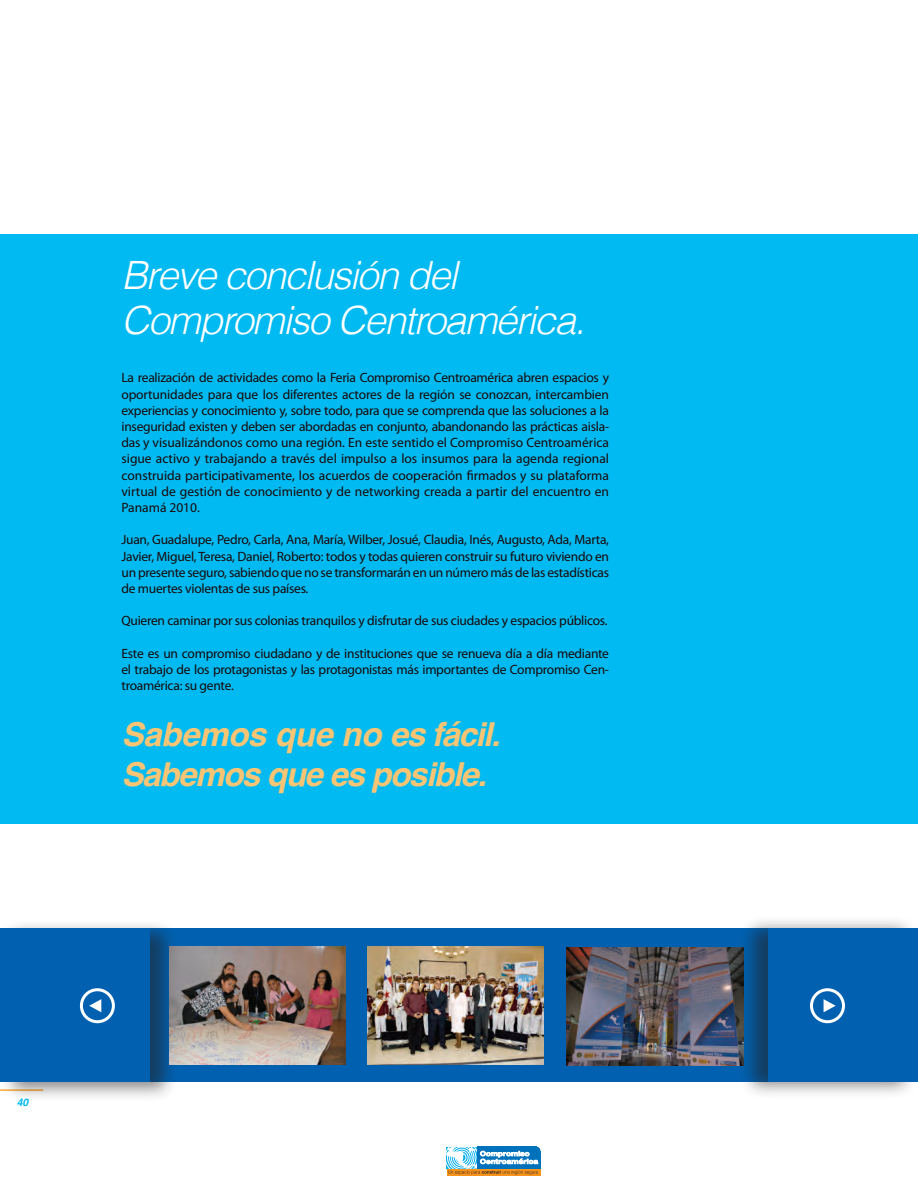
<style>
.page{position:relative;width:918px;height:1188px;background:#fff}
.page>*{position:absolute;margin:0;border:0;box-sizing:border-box;transform-origin:0 0}
.t1{font:italic 300 39px/45px "Helvetica";letter-spacing:-.04em;color:#fff}
.t2{font:italic 700 33px/39.6px "Helvetica";letter-spacing:-.04em;color:#f9c575}
.t3{font:13.5px/16.2px "Myriad Pro";letter-spacing:-.02em;color:#1b090a;text-align:justify}
.t4{font:italic 700 10.5px "Helvetica";color:#00baf1}
</style>
<div class="page">
<div style="left:447px;top:1169px;width:93px;height:6px;background:#f7931d"></div>
<svg style="left:481px;top:1151px;width:59px;height:18px"></svg>
<svg style="left:446px;top:1146px;width:92px;height:29px"></svg>
<div style="left:0;top:929px;width:918px;height:153px;background:#0161b0"></div>
<div style="left:0;top:919px;width:179px;height:184px;background:#231f20;opacity:.56"></div>
<div style="left:0;top:929px;width:149px;height:153px;background:#0161b0"></div>
<div style="left:739px;top:915px;width:179px;height:184px;background:#231f20;opacity:.56"></div>
<div style="left:769px;top:929px;width:149px;height:153px;background:#0161b0"></div>
<div style="left:80px;top:988px;width:35px;height:35px;border:3px solid #fff;border-radius:50%"></div>
<svg style="left:89px;top:999px;width:12px;height:13px"></svg>
<div style="left:810px;top:988px;width:35px;height:35px;border:3px solid #fff;border-radius:50%"></div>
<svg style="left:824px;top:999px;width:12px;height:13px"></svg>
<div style="left:0;top:234px;width:918px;height:590px;background:#00baf1"></div>
<img style="left:169px;top:947px;width:176px;height:117px">
<img style="left:368px;top:947px;width:176px;height:117px">
<img style="left:566px;top:947px;width:177px;height:119px">
<h1 class="t1" style="left:122px;top:253px;width:465px">Breve conclusión del<br>Compromiso Centroamérica.</h1>
<p class="t3" style="left:122px;top:370px;width:489px">La realización de actividades como la Feria Compromiso Centroamérica abren espacios y oportunidades para que los diferentes actores de la región se conozcan, intercambien experiencias y conocimiento y, sobre todo, para que se comprenda que las soluciones a la inseguridad existen y deben ser abordadas en conjunto, abandonando las prácticas aisla&shy;das y visualizándonos como una región. En este sentido el Compromiso Centroamérica sigue activo y trabajando a través del impulso a los insumos para la agenda regional construida participativamente, los acuerdos de cooperación firmados y su plataforma virtual de gestión de conocimiento y de networking creada a partir del encuentro en Panamá 2010.</p>
<p class="t3" style="left:122px;top:532px;width:489px">Juan, Guadalupe, Pedro, Carla, Ana, María, Wilber, Josué, Claudia, Inés, Augusto, Ada, Marta, Javier, Miguel, Teresa, Daniel, Roberto: todos y todas quieren construir su futuro viviendo en un presente seguro, sabiendo que no se transformarán en un número más de las estadísticas de muertes violentas de sus países.</p>
<p class="t3" style="left:122px;top:613px;width:488px">Quieren caminar por sus colonias tranquilos y disfrutar de sus ciudades y espacios públicos.</p>
<p class="t3" style="left:122px;top:645px;width:489px">Este es un compromiso ciudadano y de instituciones que se renueva día a día mediante el trabajo de los protagonistas y las protagonistas más importantes de Compromiso Cen&shy;troamérica: su gente.</p>
<h2 class="t2" style="left:122px;top:715px;width:380px">Sabemos que no es fácil.<br>Sabemos que es posible.</h2>
<p class="t4" style="left:17px;top:1093px;width:13px">40</p>
</div>
